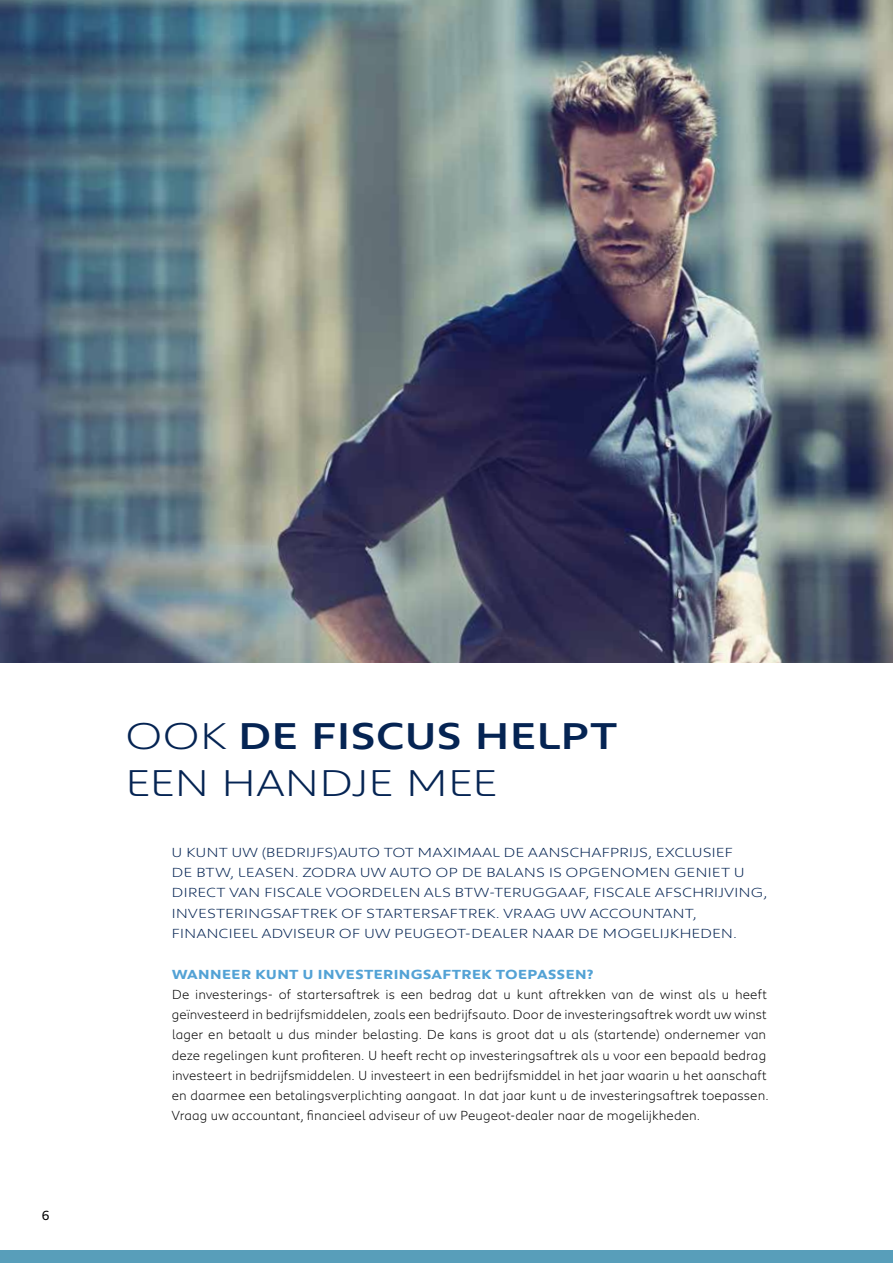
<style>
.page{position:relative;width:893px;height:1263px;background:#fff}
.page>*{position:absolute;margin:0;border:0;box-sizing:border-box;transform-origin:0 0}
.t1{font:300 38.25px/46.8px "Peugeot Expanded";letter-spacing:-.025em;color:#052453}
.t2{font:300 13.5px/20.2px "Peugeot";letter-spacing:.01em;color:#000}
.t3{font:300 13.5px/20.2px "Peugeot Expanded";letter-spacing:-.005em;color:#052453}
.t4{font:700 13.5px "Peugeot Expanded";letter-spacing:-.005em;color:#53a2d5}
.t5{font:13.5px "Peugeot";color:#000}
.s1{font-weight:500}
</style>
<div class="page">
<img style="left:0;top:0;width:893px;height:662px">
<div style="left:0;top:1250px;width:893px;height:13px;background:#589eba"></div>
<p class="t5" style="left:42px;top:1205px;width:9px">6</p>
<h1 class="t1" style="left:125px;top:710px;width:494px">OOK <span class="s1">DE FISCUS HELPT<br></span>EEN HANDJE MEE</h1>
<p class="t3" style="left:171px;top:841px;width:597px">U KUNT UW (BEDRIJFS)AUTO TOT MAXIMAAL DE AANSCHAFPRIJS, EXCLUSIEF<br>DE BTW, LEASEN. ZODRA UW AUTO OP DE BALANS IS OPGENOMEN GENIET U DIRECT VAN FISCALE VOORDELEN ALS BTW-TERUGGAAF, FISCALE AFSCHRIJVING, INVESTERINGSAFTREK OF STARTERSAFTREK. VRAAG UW ACCOUNTANT, FINANCIEEL ADVISEUR OF UW PEUGEOT-DEALER NAAR DE MOGELIJKHEDEN.</p>
<p class="t4" style="left:172px;top:965px;width:423px">WANNEER KUNT U INVESTERINGSAFTREK TOEPASSEN?</p>
<p class="t2" style="left:172px;top:983px;width:598px">De investerings- of startersaftrek is een bedrag dat u kunt aftrekken van de winst als u heeft geïnvesteerd in bedrijfsmiddelen, zoals een bedrijfsauto. Door de investeringsaftrek wordt uw winst lager en betaalt u dus minder belasting. De kans is groot dat u als (startende) ondernemer van deze regelingen kunt profiteren. U heeft recht op investeringsaftrek als u voor een bepaald bedrag investeert in bedrijfsmiddelen. U investeert in een bedrijfsmiddel in het jaar waarin u het aanschaft en daarmee een betalingsverplichting aangaat. In dat jaar kunt u de investeringsaftrek toepassen.<br>Vraag uw accountant, financieel adviseur of uw Peugeot-dealer naar de mogelijkheden.</p>
</div>
